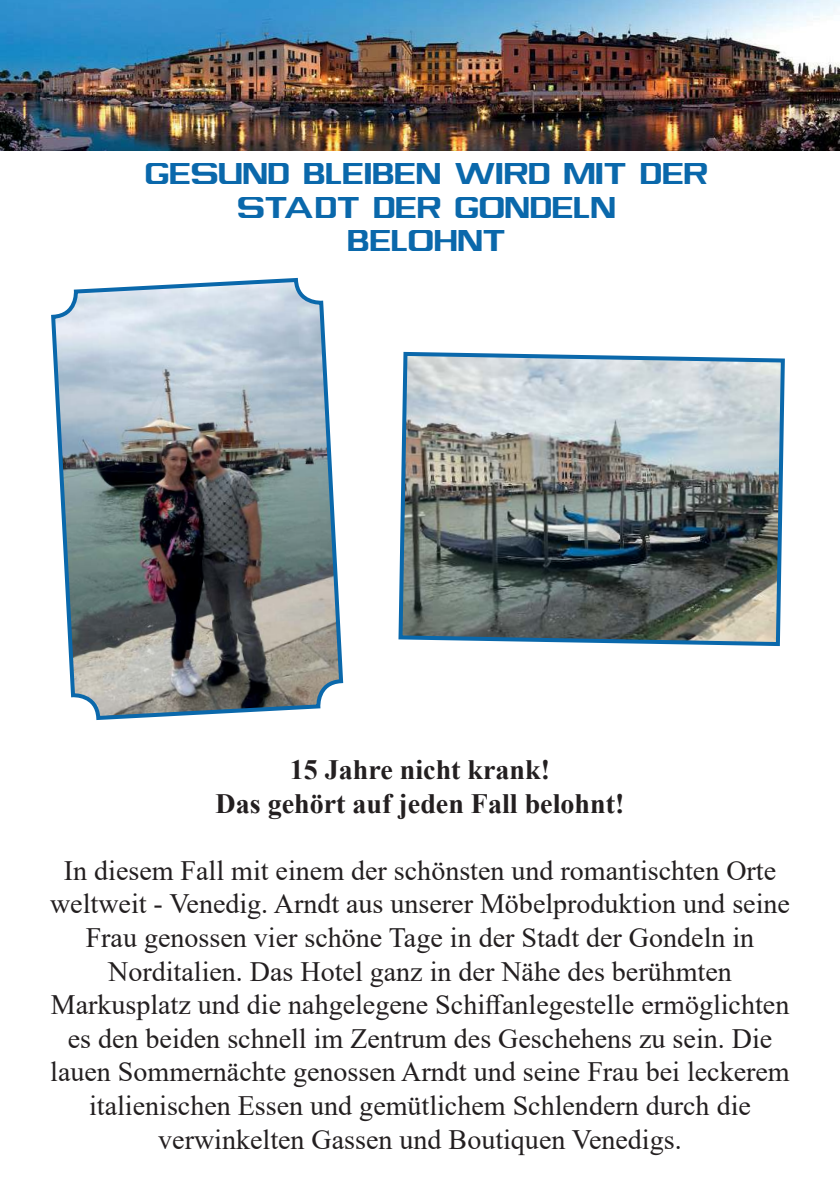
<style>
.page{position:relative;width:840px;height:1191px;background:#fff}
.page>*{position:absolute;margin:0;border:0;box-sizing:border-box;transform-origin:0 0}
.t1{font:28px/33.6px "Times New Roman";color:#231f20;text-align:center}
.t2{font:700 28px/33.6px "Times New Roman";color:#231f20;text-align:center}
.t3{font:28px/33.6px "V group Book";color:#0a68ab;text-align:center}
</style>
<div class="page">
<img style="left:0;top:0;width:839px;height:150px">
<img style="left:51px;top:277px;width:293px;height:443px">
<img style="left:398px;top:351px;width:387px;height:296px">
<p class="t3" style="left:145px;top:158px;width:564px">GESUND BLEIBEN WIRD MIT DER<br>STADT DER GONDELN<br>BELOHNT</p>
<p class="t2" style="left:215px;top:755px;width:410px">15 Jahre nicht krank!<br>Das gehört auf jeden Fall belohnt!</p>
<p class="t1" style="left:50px;top:856px;width:741px">In diesem Fall mit einem der schönsten und romantischten Orte weltweit - Venedig. Arndt aus unserer Möbelproduktion und seine Frau genossen vier schöne Tage in der Stadt der Gondeln in Norditalien. Das Hotel ganz in der Nähe des berühmten Markusplatz und die nahgelegene Schiffanlegestelle ermöglichten es den beiden schnell im Zentrum des Geschehens zu sein. Die lauen Sommernächte genossen Arndt und seine Frau bei leckerem italienischen Essen und gemütlichem Schlendern durch die verwinkelten Gassen und Boutiquen Venedigs.</p>
</div>
